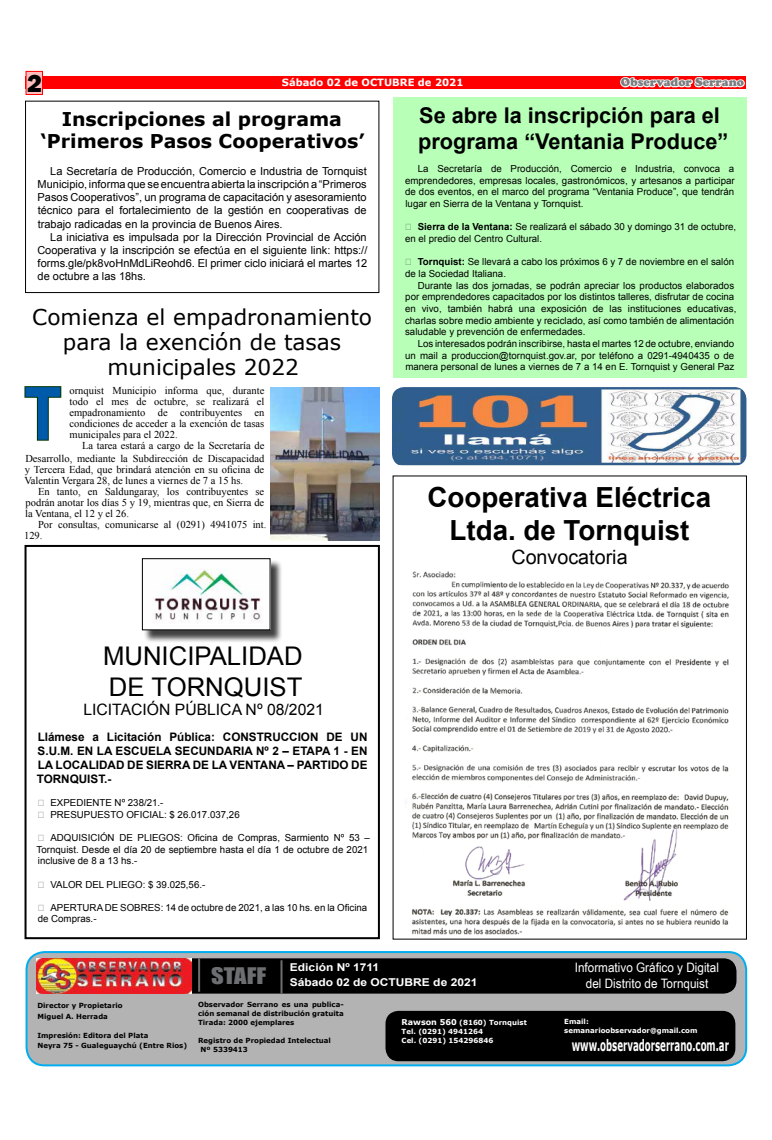
<style>
.page{position:relative;width:772px;height:1140px;background:#fff}
.page>*{position:absolute;margin:0;border:0;box-sizing:border-box;transform-origin:0 0}
.t1{font:700 75px "Ebrima";color:#005aaa;scale:.83 1}
.t2{font:700 27.7px/33.2px "Arial";color:#000;text-align:center}
.t3{font:25.7px/30.8px "Arial";color:#000}
.t4{font:800 25.7px "Franklin Gothic";color:#000}
.t5{font:21.7px/25px "Verdana";color:#000;text-align:center}
.t6{font:700 21.7px/26px "Arial";color:#000}
.t7{font:21px "Impact";color:#6d6e71;scale:1.17 1}
.t8{font:19.7px "Arial";color:#000}
.t9{font:700 19px/22.8px "Verdana";color:#000;text-align:center}
.t10{font:700 15.8px "Verdana";color:#fff;scale:.55 1}
.t11{font:15.7px "Arial";color:#000}
.t12{font:13px/15.6px "Arial Narrow";color:#fff;text-align:center;scale:1.1 1}
.t13{font:900 12px "Cooper";color:#7c7d80}
.t14{font:700 11.7px/14px "Arial";color:#000;text-align:justify}
.t15{font:11px/13.2px "Arial";color:#000;text-align:justify}
.t16{font:700 10.8px/14.4px "Arial";color:#fff;scale:1.11 1}
.t17{font:10.5px/11px "Times New Roman";color:#000;text-align:justify}
.t18{font:700 10px "Verdana";color:#fff}
.t19{font:9.7px/11.6px "Arial";color:#000}
.t20{font:700 7px/9px "Verdana";color:#000}
.t21{font:700 7px/9px "Verdana";color:#fff}
.s1{font-weight:700}
.s2{font-size:8px}
</style>
<div class="page">
<div style="left:393px;top:97px;width:353px;height:280px;background:#b8ffb8"></div>
<div style="left:26px;top:76px;width:720px;height:13px;background:#f00"></div>
<svg style="left:620px;top:77px;width:125px;height:11px"></svg>
<div style="left:26px;top:952px;width:719px;height:113px;background:#b3b3b3;border-radius:18px"></div>
<div style="left:26px;top:951px;width:720px;height:115px;border:2px solid #00aeef;border-radius:18px"></div>
<div style="left:386px;top:1011px;width:347px;height:49px;background:#000;border-radius:12px"></div>
<div style="left:385px;top:1010px;width:349px;height:51px;border:2px solid #000;border-radius:12px"></div>
<div style="left:38px;top:959px;width:697px;height:33px;background:#000;border-radius:12px"></div>
<div style="left:37px;top:958px;width:699px;height:35px;border:2px solid #000;border-radius:12px"></div>
<img style="left:37px;top:958px;width:154px;height:35px">
<hr style="left:198px;top:958px;width:2px;height:33px;background:#6d6e71">
<hr style="left:280px;top:960px;width:2px;height:33px;background:#6d6e71">
<div style="left:26px;top:71px;width:17px;height:24px;background:#ffbdbd;border:1px solid #f00"></div>
<img style="left:392px;top:387px;width:354px;height:79px">
<svg style="left:24px;top:386px;width:38px;height:55px"></svg>
<div style="left:143px;top:559px;width:140px;height:84px;background:#000;opacity:.75"></div>
<img style="left:144px;top:560px;width:124px;height:68px">
<div style="left:142px;top:558px;width:128px;height:72px;border:1px solid #000"></div>
<div style="left:24px;top:545px;width:355px;height:394px;border:2px solid #000"></div>
<img style="left:412px;top:571px;width:317px;height:364px">
<div style="left:25px;top:101px;width:354px;height:192px;border:1px solid #000"></div>
<img style="left:270px;top:387px;width:109px;height:153px">
<h3 class="t4" style="left:27px;top:66px;width:17px">2</h3>
<p class="t18" style="left:282px;top:75px;width:183px">Sábado 02 de OCTUBRE de 2021</p>
<h3 class="t6" style="left:418px;top:103px;width:311px">Se abre la inscripción para el programa “Ventania Produce”</h3>
<p class="t19" style="left:405px;top:163px;width:331px;text-align:justify;text-indent:13px">La Secretaría de Producción, Comercio e Industria, convoca a emprendedores, empresas locales, gastronómicos, y artesanos a participar de dos eventos, en el marco del programa “Ventania Produce”, que tendrán lugar en Sierra de la Ventana y Tornquist.</p>
<p class="t19" style="left:405px;top:221px;width:332px;text-indent:13px"><span class="s1">Sierra de la Ventana:</span> Se realizará el sábado 30 y domingo 31 de octubre, en el predio del Centro Cultural.</p>
<p class="t19" style="left:405px;top:256px;width:330px;text-indent:13px"><span class="s1">Tornquist:</span> Se llevará a cabo los próximos 6 y 7 de noviembre en el salón de la Sociedad Italiana.</p>
<p class="t19" style="left:405px;top:279px;width:332px;text-indent:13px">Durante las dos jornadas, se podrán apreciar los productos elaborados por emprendedores capacitados por los distintos talleres, disfrutar de cocina en vivo, también habrá una exposición de las instituciones educativas, charlas sobre medio ambiente y reciclado, así como también de alimentación saludable y prevención de enfermedades.</p>
<p class="t19" style="left:405px;top:338px;width:330px;text-align:justify;text-indent:13px">Los interesados podrán inscribirse, hasta el martes 12 de octubre, enviando un mail a produccion@tornquist.gov.ar, por teléfono a 0291-4940435 o de manera personal de lunes a viernes de 7 a 14 en E. Tornquist y General Paz</p>
<p class="t13" style="left:620px;top:75px;width:125px">Observador Serrano</p>
<h3 class="t9" style="left:41px;top:107px;width:325px">Inscripciones al programa ‘Primeros Pasos Cooperativos’</h3>
<p class="t15" style="left:38px;top:164px;width:330px;text-indent:13px">La Secretaría de Producción, Comercio e Industria de Tornquist Municipio, informa que se encuentra abierta la inscripción a “Primeros Pasos Cooperativos”, un programa de capacitación y asesoramiento técnico para el fortalecimiento de la gestión en cooperativas de trabajo radicadas en la provincia de Buenos Aires.</p>
<p class="t15" style="left:37px;top:230px;width:331px;text-indent:13px">La iniciativa es impulsada por la Dirección Provincial de Acción Cooperativa y la inscripción se efectúa en el siguiente link: https:// forms.gle/pk8voHnMdLiReohd6. El primer ciclo iniciará el martes 12 de octubre a las 18hs.</p>
<h3 class="t5" style="left:32px;top:304px;width:341px">Comienza el empadronamiento para la exención de tasas municipales 2022</h3>
<h1 class="t1" style="left:24px;top:357px;width:46px">T</h1>
<p class="t17" style="left:69px;top:385px;width:196px">ornquist Municipio informa que, durante todo el mes de octubre, se realizará el empadronamiento de contribuyentes en condiciones de acceder a la exención de tasas municipales para el 2022.</p>
<p class="t17" style="left:82px;top:440px;width:184px">La tarea estará a cargo de la Secretaría de</p>
<p class="t17" style="left:24px;top:453px;width:241px">Desarrollo, mediante la Subdirección de Discapacidad y Tercera Edad, que brindará atención en su oficina de Valentin Vergara 28, de lunes a viernes de 7 a 15 hs.</p>
<p class="t17" style="left:25px;top:486px;width:240px;text-indent:13px">En tanto, en Saldungaray, los contribuyentes se podrán anotar los días 5 y 19, mientras que, en Sierra de la Ventana, el 12 y el 26.</p>
<p class="t17" style="left:24px;top:519px;width:244px;text-indent:14px">Por consultas, comunicarse al (0291) 4941075 int.<br>129.</p>
<h3 class="t3" style="left:103px;top:641px;width:201px">MUNICIPALIDAD<br>DE TORNQUIST</h3>
<h3 class="t11" style="left:83px;top:699px;width:242px">LICITACIÓN PÚBLICA Nº 08/2021</h3>
<p class="t14" style="left:37px;top:729px;width:332px">Llámese a Licitación Pública: CONSTRUCCION DE UN S.U.M. EN LA ESCUELA SECUNDARIA Nº 2 – ETAPA 1 - EN LA LOCALIDAD DE SIERRA DE LA VENTANA – PARTIDO DE TORNQUIST.-</p>
<p class="t19" style="left:50px;top:797px;width:191px">EXPEDIENTE Nº 238/21.-<br>PRESUPUESTO OFICIAL: $ 26.017.037,26</p>
<p class="t19" style="left:37px;top:831px;width:334px;text-indent:14px">ADQUISICIÓN DE PLIEGOS: Oficina de Compras, Sarmiento Nº 53 –<br>Tornquist. Desde el día 20 de septiembre hasta el día 1 de octubre de 2021 inclusive de 8 a 13 hs.-</p>
<p class="t19" style="left:50px;top:878px;width:156px">VALOR DEL PLIEGO: $ 39.025,56.-</p>
<p class="t19" style="left:38px;top:901px;width:331px;text-indent:13px">APERTURA DE SOBRES: 14 de octubre de 2021, a las 10 hs. en la Oficina de Compras.-</p>
<h2 class="t2" style="left:427px;top:481px;width:285px">Cooperativa Eléctrica<br>Ltda. de Tornquist</h2>
<h3 class="t8" style="left:511px;top:544px;width:118px">Convocatoria</h3>
<p class="t20" style="left:37px;top:999px;width:87px;line-height:11px">Director y Propietario<br>Miguel A. Herrada</p>
<p class="t20" style="left:37px;top:1030px;width:151px;line-height:10px">Impresión: Editora del Plata<br>Neyra 75 - Gualeguaychú (Entre Rios)</p>
<h3 class="t7" style="left:211px;top:959px;width:48px">STAFF</h3>
<p class="t16" style="left:289px;top:960px;width:170px">Edición Nº 1711<br>Sábado 02 de OCTUBRE de 2021</p>
<p class="t20" style="left:198px;top:1000px;width:147px;text-align:justify">Observador Serrano es una publica&shy;ción semanal de distribución gratuita Tirada: 2000 ejemplares</p>
<p class="t20" style="left:200px;top:1036px;width:132px;text-indent:-2px">Registro de Propiedad Intelectual<br>Nº 5339413</p>
<p class="t21" style="left:401px;top:1018px;width:127px"><span class="s2">Rawson 560</span> (8160) Tornquist<br>Tel. (0291) 4941264<br>Cel. (0291) 154296846</p>
<h3 class="t12" style="left:574px;top:959px;width:132px">Informativo Gráfico y Digital del Distrito de Tornquist</h3>
<p class="t21" style="left:564px;top:1017px;width:134px">Email: semanarioobservador@gmail.com</p>
<h3 class="t10" style="left:571px;top:1034px;width:287px">www.observadorserrano.com.ar</h3>
</div>
